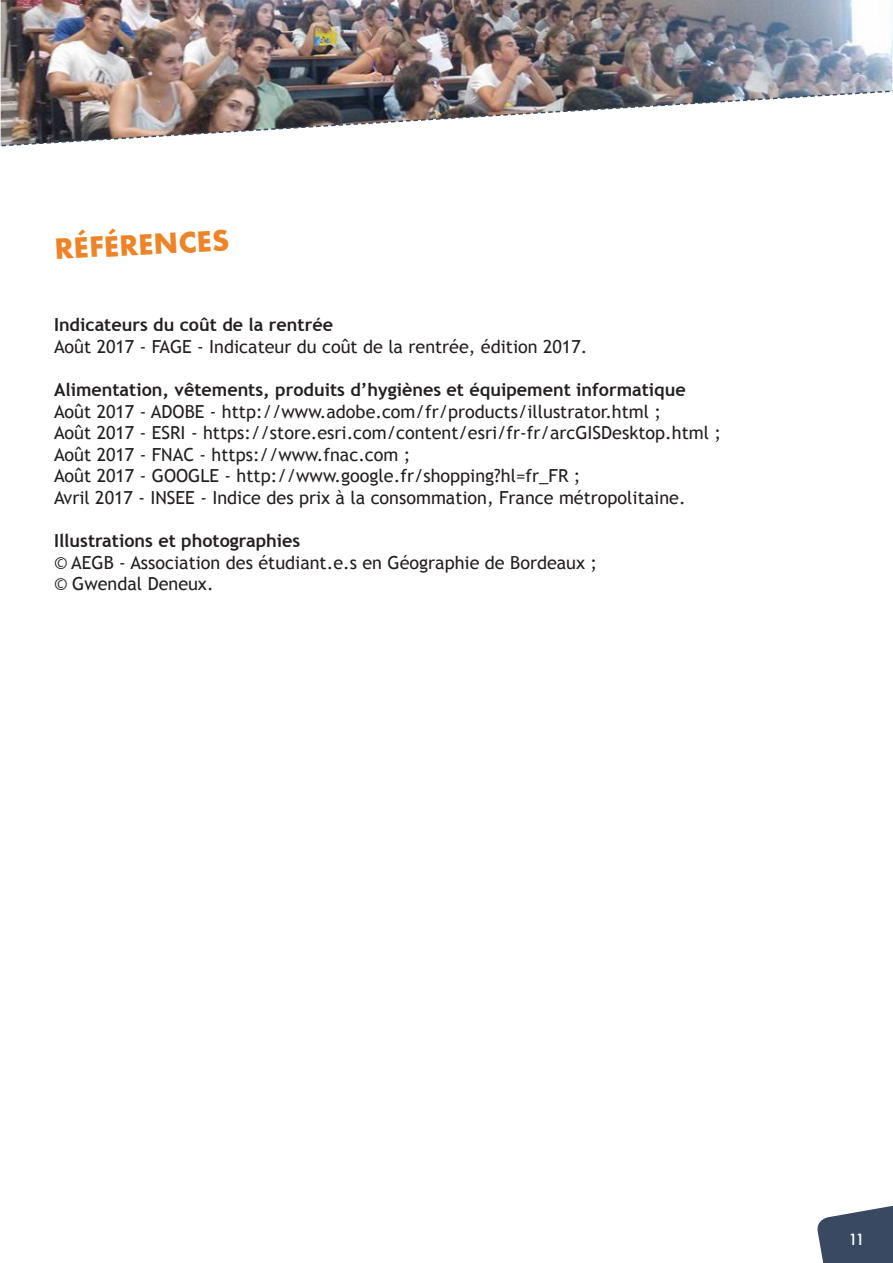
<style>
.page{position:relative;width:893px;height:1263px;background:#fff}
.page>*{position:absolute;margin:0;border:0;box-sizing:border-box;transform-origin:0 0}
._1__Titre{font:700 27px "Futura";color:#ee8427}
.t1{font:18px "Trebuchet MS";color:#231f20}
.t2{font:700 18px "Trebuchet MS";color:#231f20}
.t3{font:500 15px "Futura";color:#fff}
</style>
<div class="page">
<img style="left:0;top:0;width:893px;height:147px">
<svg style="left:817px;top:1205px;width:76px;height:58px;background:#59667b"></svg>
<p class="_1__Titre" style="left:54px;top:229px;width:176px;rotate:-3deg">RÉFÉRENCES</p>
<p class="t2" style="left:54px;top:313px;width:281px">Indicateurs du coût de la rentrée</p>
<p class="t1" style="left:54px;top:336px;width:535px">Août 2017 - FAGE - Indicateur du coût de la rentrée, édition 2017.</p>
<p class="t2" style="left:54px;top:378px;width:633px">Alimentation, vêtements, produits d’hygiènes et équipement informatique</p>
<p class="t1" style="left:54px;top:401px;width:609px">Août 2017 - ADOBE - http://www.adobe.com/fr/products/illustrator.html ;</p>
<p class="t1" style="left:54px;top:422px;width:669px">Août 2017 - ESRI - https://store.esri.com/content/esri/fr-fr/arcGISDesktop.html ;</p>
<p class="t1" style="left:54px;top:444px;width:358px">Août 2017 - FNAC - https://www.fnac.com ;</p>
<p class="t1" style="left:54px;top:465px;width:528px">Août 2017 - GOOGLE - http://www.google.fr/shopping?hl=fr_FR ;</p>
<p class="t1" style="left:54px;top:487px;width:633px">Avril 2017 - INSEE - Indice des prix à la consommation, France métropolitaine.</p>
<p class="t2" style="left:54px;top:529px;width:248px">Illustrations et photographies</p>
<p class="t1" style="left:54px;top:552px;width:545px">© AEGB - Association des étudiant.e.s en Géographie de Bordeaux ;</p>
<p class="t1" style="left:54px;top:573px;width:161px">© Gwendal Deneux.</p>
<p class="t3" style="left:848px;top:1229px;width:18px">11</p>
</div>
